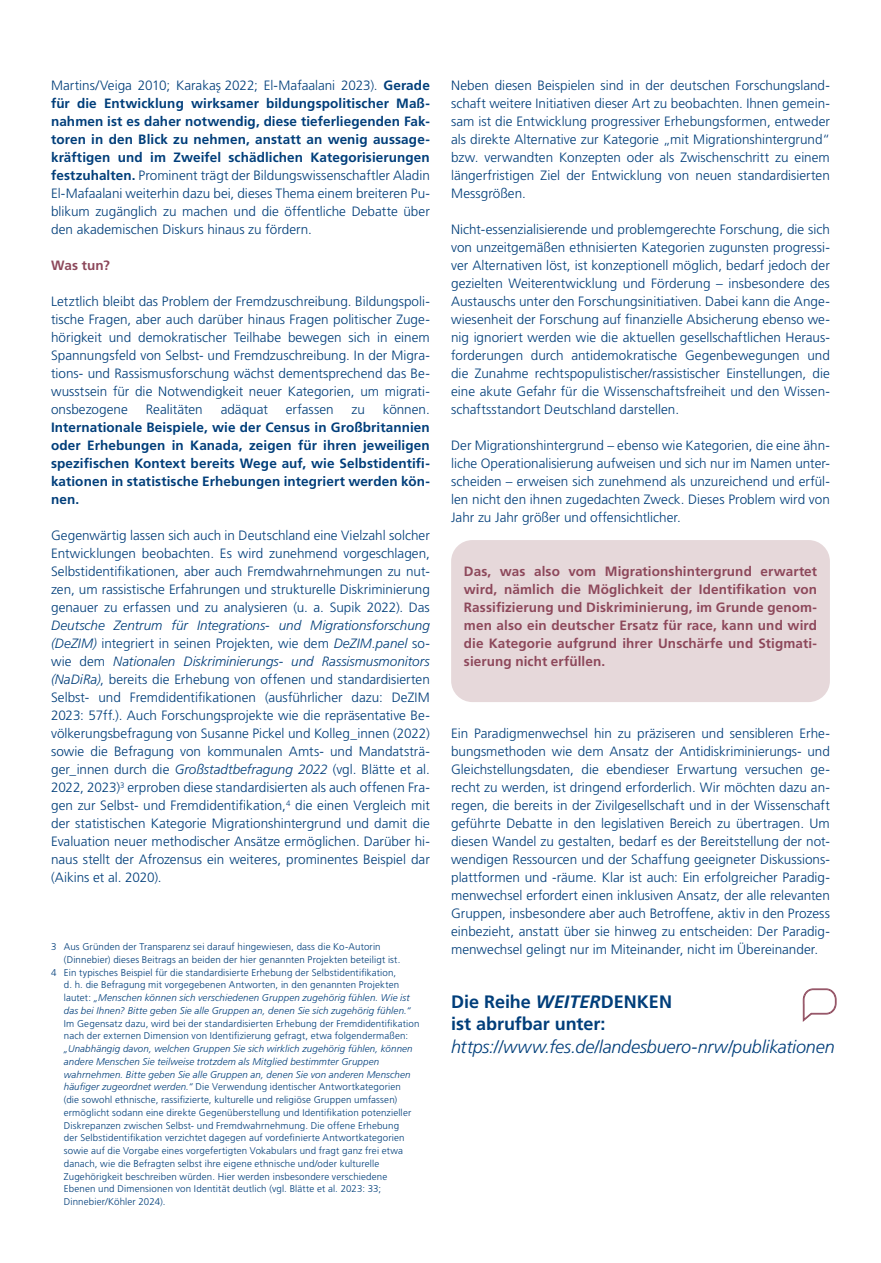
<style>
.page{position:relative;width:881px;height:1263px;background:#fff}
.page>*{position:absolute;margin:0;border:0;box-sizing:border-box;transform-origin:0 0}
.t1{font:italic 300 18px/22.5px "Frutiger LT Std";letter-spacing:-.01em;color:#003e7a}
.t2{font:700 18px "Frutiger LT Std";color:#003e7a}
.Copy{font:300 13.5px/18px "Frutiger LT Std";color:#003e7a;text-align:justify}
.Copy-2{font:700 13.5px/18px "Frutiger LT Std";letter-spacing:.005em;color:#8d485b;text-align:justify}
.Copy-3{font:700 13.5px/18px "Frutiger LT Std";letter-spacing:.01em;color:#003e7a;text-align:justify}
.Fußnoten{font:300 9.75px/12.8px "Frutiger LT Std";letter-spacing:.015em;color:#003e7a}
.s1{font-weight:700}
.s2{font-weight:300}
.s3{font-style:italic}
.s4{font-weight:700;font-style:normal}
</style>
<div class="page">
<div style="left:451px;top:540px;width:378px;height:162px;background:#e6d8da;border-radius:21px"></div>
<svg style="left:802px;top:988px;width:34px;height:34px"></svg>
<p class="Copy" style="left:51px;top:77px;width:380px">Martins/Veiga 2010; Karakas˛ 2022; El-Mafaalani 2023). <span class="s1">Gerade für die Entwicklung wirksamer bildungspolitischer Maß&shy;nahmen ist es daher notwendig, diese tieferliegenden Fak&shy;toren in den Blick zu nehmen, anstatt an wenig aussage&shy;kräftigen und im Zweifel schädlichen Kategorisierungen festzuhalten.</span> Prominent trägt der Bildungswissenschaftler Aladin El-Mafaalani weiterhin dazu bei, dieses Thema einem breiteren Pu&shy;blikum zugänglich zu machen und die öffentliche Debatte über den akademischen Diskurs hinaus zu fördern.</p>
<p class="Copy-2" style="left:51px;top:256px;width:60px">Was tun?</p>
<p class="Copy" style="left:51px;top:293px;width:380px">Letztlich bleibt das Problem der Fremdzuschreibung. Bildungspoli&shy;tische Fragen, aber auch darüber hinaus Fragen politischer Zuge&shy;hörigkeit und demokratischer Teilhabe bewegen sich in einem Spannungsfeld von Selbst- und Fremdzuschreibung. In der Migra&shy;tions- und Rassismusforschung wächst dementsprechend das Be&shy;wusstsein für die Notwendigkeit neuer Kategorien, um migrati&shy;onsbezogene</p>
<p class="Copy" style="left:146px;top:401px;width:58px">Realitäten</p>
<p class="Copy" style="left:220px;top:401px;width:49px">adäquat</p>
<p class="Copy" style="left:286px;top:401px;width:49px">erfassen</p>
<p class="Copy" style="left:351px;top:401px;width:15px">zu</p>
<p class="Copy-3" style="left:51px;top:400px;width:380px;text-indent:332px"><span class="s2">können.<br></span>Internationale Beispiele, wie der Census in Großbritannien oder Erhebungen in Kanada, zeigen für ihren jeweiligen spezifischen Kontext bereits Wege auf, wie Selbstidentifi&shy;kationen in statistische Erhebungen integriert werden kön&shy;nen.</p>
<p class="Copy" style="left:51px;top:527px;width:380px">Gegenwärtig lassen sich auch in Deutschland eine Vielzahl solcher Entwicklungen beobachten. Es wird zunehmend vorgeschlagen, Selbstidentifikationen, aber auch Fremdwahrnehmungen zu nut&shy;zen, um rassistische Erfahrungen und strukturelle Diskriminierung genauer zu erfassen und zu analysieren (u. a. Supik 2022). Das <span class="s3">Deutsche Zentrum für Integrations- und Migrationsforschung (DeZIM)</span> integriert in seinen Projekten, wie dem <span class="s3">DeZIM.panel</span> so&shy;wie dem <span class="s3">Nationalen Diskriminierungs- und Rassismusmonitors (NaDiRa)</span>, bereits die Erhebung von offenen und standardisierten Selbst- und Fremdidentifikationen (ausführlicher dazu: DeZIM 2023: 57ff.). Auch Forschungsprojekte wie die repräsentative Be&shy;völkerungsbefragung von Susanne Pickel und Kolleg_innen (2022) sowie die Befragung von kommunalen Amts- und Mandatsträ&shy;ger_innen durch die <span class="s3">Großstadtbefragung 2022</span> (vgl. Blätte et al.<br>2022, 2023)<sup>3</sup> erproben diese standardisierten als auch offenen Fra&shy;gen zur Selbst- und Fremdidentifikation,<sup>4</sup> die einen Vergleich mit der statistischen Kategorie Migrationshintergrund und damit die Evaluation neuer methodischer Ansätze ermöglichen. Darüber hi&shy;naus stellt der Afrozensus ein weiteres, prominentes Beispiel dar (Aikins et al. 2020).</p>
<p class="Fußnoten" style="left:64px;top:940px;width:338px;text-indent:-13px">3 Aus Gründen der Transparenz sei darauf hingewiesen, dass die Ko-Autorin (Dinnebier) dieses Beitrags an beiden der hier genannten Projekten beteiligt ist.</p>
<p class="Fußnoten" style="left:64px;top:966px;width:357px;text-indent:-13px">4 Ein typisches Beispiel für die standardisierte Erhebung der Selbstidentifikation,<br>d. h. die Befragung mit vorgegebenen Antworten, in den genannten Projekten lautet: <span class="s3">„Menschen können sich verschiedenen Gruppen zugehörig fühlen. Wie ist das bei Ihnen? Bitte geben Sie alle Gruppen an, denen Sie sich zugehörig fühlen.“ </span>Im Gegensatz dazu, wird bei der standardisierten Erhebung der Fremdidentifikation nach der externen Dimension von Identifizierung gefragt, etwa folgendermaßen: <span class="s3">„Unabhängig davon, welchen Gruppen Sie sich wirklich zugehörig fühlen, können andere Menschen Sie teilweise trotzdem als Mitglied bestimmter Gruppen wahrnehmen. Bitte geben Sie alle Gruppen an, denen Sie von anderen Menschen häufiger zugeordnet werden.“</span> Die Verwendung identischer Antwortkategorien<br>(die sowohl ethnische, rassifizierte, kulturelle und religiöse Gruppen umfassen) ermöglicht sodann eine direkte Gegenüberstellung und Identifikation potenzieller Diskrepanzen zwischen Selbst- und Fremdwahrnehmung. Die offene Erhebung<br>der Selbstidentifikation verzichtet dagegen auf vordefinierte Antwortkategorien sowie auf die Vorgabe eines vorgefertigten Vokabulars und fragt ganz frei etwa danach, wie die Befragten selbst ihre eigene ethnische und/oder kulturelle Zugehörigkeit beschreiben würden. Hier werden insbesondere verschiedene Ebenen und Dimensionen von Identität deutlich (vgl. Blätte et al. 2023: 33; Dinnebier/Köhler 2024).</p>
<p class="Copy" style="left:451px;top:77px;width:380px">Neben diesen Beispielen sind in der deutschen Forschungsland&shy;schaft weitere Initiativen dieser Art zu beobachten. Ihnen gemein&shy;sam ist die Entwicklung progressiver Erhebungsformen, entweder als direkte Alternative zur Kategorie „mit Migrationshintergrund“ bzw. verwandten Konzepten oder als Zwischenschritt zu einem längerfristigen Ziel der Entwicklung von neuen standardisierten Messgrößen.</p>
<p class="Copy" style="left:451px;top:221px;width:380px">Nicht-essenzialisierende und problemgerechte Forschung, die sich von unzeitgemäßen ethnisierten Kategorien zugunsten progressi&shy;ver Alternativen löst, ist konzeptionell möglich, bedarf jedoch der gezielten Weiterentwicklung und Förderung – insbesondere des Austauschs unter den Forschungsinitiativen. Dabei kann die Ange&shy;wiesenheit der Forschung auf finanzielle Absicherung ebenso we&shy;nig ignoriert werden wie die aktuellen gesellschaftlichen Heraus&shy;forderungen durch antidemokratische Gegenbewegungen und die Zunahme rechtspopulistischer/rassistischer Einstellungen, die eine akute Gefahr für die Wissenschaftsfreiheit und den Wissen&shy;schaftsstandort Deutschland darstellen.</p>
<p class="Copy" style="left:451px;top:437px;width:380px">Der Migrationshintergrund – ebenso wie Kategorien, die eine ähn&shy;liche Operationalisierung aufweisen und sich nur im Namen unter&shy;scheiden – erweisen sich zunehmend als unzureichend und erfül&shy;len nicht den ihnen zugedachten Zweck. Dieses Problem wird von Jahr zu Jahr größer und offensichtlicher.</p>
<p class="Copy-2" style="left:463px;top:562px;width:354px">Das, was also vom Migrationshintergrund erwartet wird, nämlich die Möglichkeit der Identifikation von Rassifizierung und Diskriminierung, im Grunde genom&shy;men also ein deutscher Ersatz für race, kann und wird die Kategorie aufgrund ihrer Unschärfe und Stigmati&shy;sierung nicht erfüllen.</p>
<p class="Copy" style="left:451px;top:725px;width:380px">Ein Paradigmenwechsel hin zu präziseren und sensibleren Erhe&shy;bungsmethoden wie dem Ansatz der Antidiskriminierungs- und Gleichstellungsdaten, die ebendieser Erwartung versuchen ge&shy;recht zu werden, ist dringend erforderlich. Wir möchten dazu an&shy;regen, die bereits in der Zivilgesellschaft und in der Wissenschaft geführte Debatte in den legislativen Bereich zu übertragen. Um diesen Wandel zu gestalten, bedarf es der Bereitstellung der not&shy;wendigen Ressourcen und der Schaffung geeigneter Diskussions&shy;plattformen und -räume. Klar ist auch: Ein erfolgreicher Paradig&shy;menwechsel erfordert einen inklusiven Ansatz, der alle relevanten Gruppen, insbesondere aber auch Betroffene, aktiv in den Prozess einbezieht, anstatt über sie hinweg zu entscheiden: Der Paradig&shy;menwechsel gelingt nur im Miteinander, nicht im Übereinander.</p>
<p class="t2" style="left:451px;top:991px;width:222px">Die Reihe <span class="s3">WEITER</span>DENKEN</p>
<p class="t1" style="left:451px;top:1013px;width:385px"><span class="s4">ist abrufbar unter: </span>https://www.fes.de/landesbuero-nrw/publikationen</p>
</div>
